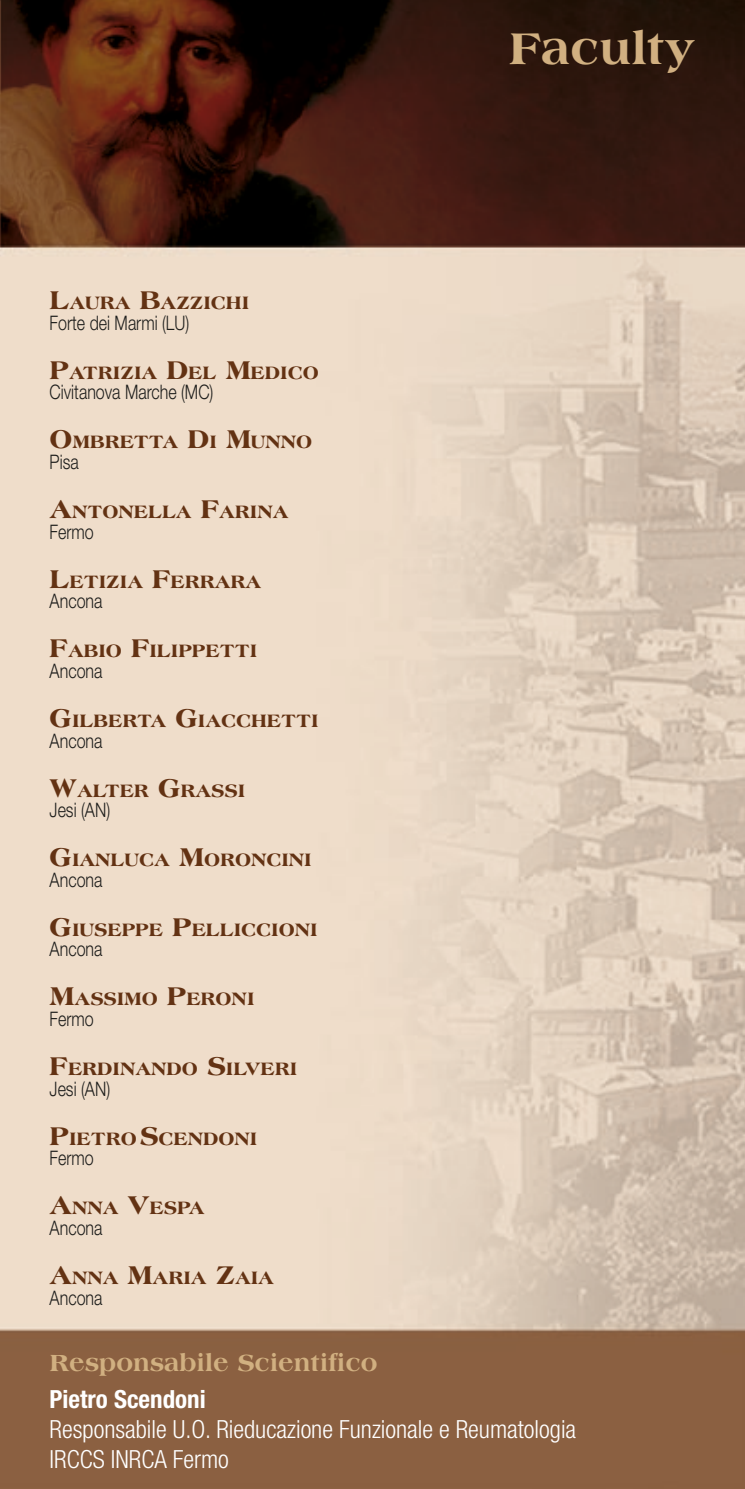
<style>
.page{position:relative;width:745px;height:1489px;background:#fff}
.page>*{position:absolute;margin:0;border:0;box-sizing:border-box;transform-origin:0 0}
.t1{font:800 47.5px "Americana Std";color:#d1b081}
.t2{font:300 condensed 25px/30px "Helvetica Neue LT Std";color:#fff}
.t3{font:800 25px "Americana Std";color:#d1b081}
.t4{font:700 condensed 25px "Helvetica Neue LT Std";color:#fff}
.t5{font:300 20px "Helvetica Neue LT Std";color:#1d1d1b;scale:.8 1}
.t6{font:800 19.25px "Americana Std";color:#633213}
.s1{font-size:27.5px}
</style>
<div class="page">
<img style="left:0;top:0;width:744px;height:1488px">
<p class="t6" style="left:50px;top:291px;width:201px"><span class="s1">L</span>AURA <span class="s1">B</span>AZZICHI</p>
<p class="t5" style="left:50px;top:310px;width:176px">Forte dei Marmi (LU)</p>
<p class="t6" style="left:50px;top:361px;width:270px"><span class="s1">P</span>ATRIZIA <span class="s1">D</span>EL <span class="s1">M</span>EDICO</p>
<p class="t5" style="left:50px;top:380px;width:206px">Civitanova Marche (MC)</p>
<p class="t6" style="left:50px;top:430px;width:264px"><span class="s1">O</span>MBRETTA <span class="s1">D</span>I <span class="s1">M</span>UNNO</p>
<p class="t5" style="left:50px;top:449px;width:38px">Pisa</p>
<p class="t6" style="left:50px;top:500px;width:240px"><span class="s1">A</span>NTONELLA <span class="s1">F</span>ARINA</p>
<p class="t5" style="left:50px;top:519px;width:57px">Fermo</p>
<p class="t6" style="left:50px;top:570px;width:213px"><span class="s1">L</span>ETIZIA <span class="s1">F</span>ERRARA</p>
<p class="t5" style="left:50px;top:589px;width:67px">Ancona</p>
<p class="t6" style="left:50px;top:639px;width:209px"><span class="s1">F</span>ABIO <span class="s1">F</span>ILIPPETTI</p>
<p class="t5" style="left:50px;top:658px;width:67px">Ancona</p>
<p class="t6" style="left:50px;top:709px;width:270px"><span class="s1">G</span>ILBERTA <span class="s1">G</span>IACCHETTI</p>
<p class="t5" style="left:50px;top:728px;width:67px">Ancona</p>
<p class="t6" style="left:50px;top:778px;width:197px"><span class="s1">W</span>ALTER <span class="s1">G</span>RASSI</p>
<p class="t5" style="left:50px;top:797px;width:77px">Jesi (AN)</p>
<p class="t6" style="left:50px;top:848px;width:263px"><span class="s1">G</span>IANLUCA <span class="s1">M</span>ORONCINI</p>
<p class="t5" style="left:50px;top:867px;width:67px">Ancona</p>
<p class="t6" style="left:50px;top:918px;width:269px"><span class="s1">G</span>IUSEPPE <span class="s1">P</span>ELLICCIONI</p>
<p class="t5" style="left:50px;top:937px;width:67px">Ancona</p>
<p class="t6" style="left:50px;top:987px;width:206px"><span class="s1">M</span>ASSIMO <span class="s1">P</span>ERONI</p>
<p class="t5" style="left:50px;top:1006px;width:57px">Fermo</p>
<p class="t6" style="left:50px;top:1057px;width:249px"><span class="s1">F</span>ERDINANDO <span class="s1">S</span>ILVERI</p>
<p class="t5" style="left:50px;top:1076px;width:77px">Jesi (AN)</p>
<p class="t6" style="left:50px;top:1126px;width:209px"><span class="s1">P</span>IETRO <span class="s1">S</span> CENDONI</p>
<p class="t5" style="left:50px;top:1145px;width:57px">Fermo</p>
<p class="t6" style="left:50px;top:1196px;width:156px"><span class="s1">A</span>NNA <span class="s1">V</span>ESPA</p>
<p class="t5" style="left:50px;top:1215px;width:67px">Ancona</p>
<p class="t6" style="left:50px;top:1266px;width:226px"><span class="s1">A</span>NNA <span class="s1">M</span>ARIA <span class="s1">Z</span>AIA</p>
<p class="t5" style="left:50px;top:1285px;width:67px">Ancona</p>
<h1 class="t1" style="left:509px;top:21px;width:187px">Faculty</h1>
<p class="t3" style="left:50px;top:1347px;width:329px">Responsabile Scientifico</p>
<p class="t4" style="left:50px;top:1383px;width:157px">Pietro Scendoni</p>
<p class="t2" style="left:50px;top:1413px;width:527px">Responsabile U.O. Rieducazione Funzionale e Reumatologia<br>IRCCS INRCA Fermo</p>
</div>
